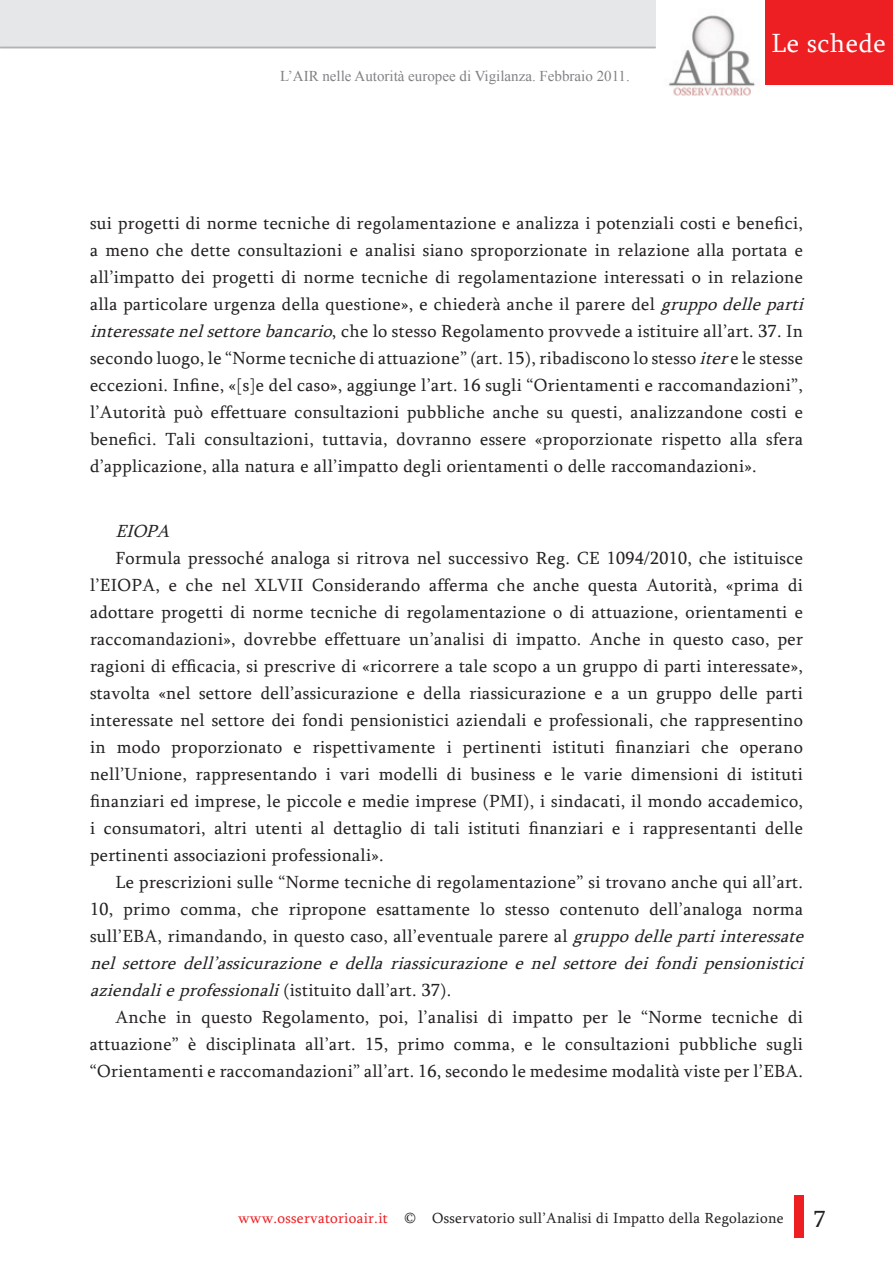
<style>
.page{position:relative;width:893px;height:1263px;background:#fff}
.page>*{position:absolute;margin:0;border:0;box-sizing:border-box;transform-origin:0 0}
.t1{font:27px "Sylfaen";letter-spacing:.02em;color:#fff}
.t2{font:18px/27px "Sylfaen";letter-spacing:.02em;color:#231f20}
.t3{font:italic 18px "Sylfaen";color:#231f20}
.t4{font:15px "Sylfaen";letter-spacing:.02em;color:#231f20}
.t5{font:15px "Times New Roman";color:#808285}
.s1{font-style:italic}
.s2{color:#ee1f23}
.s3{font-size:24px}
</style>
<div class="page">
<div style="left:765px;top:0;width:128px;height:84px;background:#ee1f23"></div>
<img style="left:655px;top:0;width:101px;height:96px">
<div style="left:0;top:0;width:655px;height:48px;background:#e6e7e9"></div>
<img style="left:794px;top:1195px;width:9px;height:42px">
<hr style="left:0;top:47px;width:656px;height:1px;background:#b2b3b7">
<p class="t5" style="left:280px;top:66px;width:351px">L’AIR nelle Autorità europee di Vigilanza. Febbraio 2011.</p>
<h1 class="t1" style="left:771px;top:25px;width:116px">Le schede</h1>
<p class="t2" style="left:90px;top:209px;width:721px">sui progetti di norme tecniche di regolamentazione e analizza i potenziali costi e benefici, a meno che dette consultazioni e analisi siano sproporzionate in relazione alla portata e all’impatto dei progetti di norme tecniche di regolamentazione interessati o in relazione alla particolare urgenza della questione», e chiederà anche il parere del <span class="s1">gruppodelleparti interessatenelsettorebancario</span>, che lo stesso Regolamento provvede a istituire all’art. 37. In secondo luogo, le “Norme tecniche di attuazione” (art. 15), ribadiscono lo stesso <span class="s1">iter</span>e le stesse eccezioni. Infine, «[s]e del caso», aggiunge l’art. 16 sugli “Orientamenti e raccomandazioni”, l’Autorità può effettuare consultazioni pubbliche anche su questi, analizzandone costi e benefici. Tali consultazioni, tuttavia, dovranno essere «proporzionate rispetto alla sfera d’applicazione, alla natura e all’impatto degli orientamenti o delle raccomandazioni».</p>
<p class="t3" style="left:116px;top:519px;width:62px">EIOPA</p>
<p class="t2" style="left:90px;top:544px;width:715px;text-align:justify;text-indent:26px">Formula pressoché analoga si ritrova nel successivo Reg. CE 1094/2010, che istituisce l’EIOPA, e che nel XLVII Considerando afferma che anche questa Autorità, «prima di adottare progetti di norme tecniche di regolamentazione o di attuazione, orientamenti e raccomandazioni», dovrebbe effettuare un’analisi di impatto. Anche in questo caso, per ragioni di efficacia, si prescrive di «ricorrere a tale scopo a un gruppo di parti interessate», stavolta «nel settore dell’assicurazione e della riassicurazione e a un gruppo delle parti interessate nel settore dei fondi pensionistici aziendali e professionali, che rappresentino in modo proporzionato e rispettivamente i pertinenti istituti finanziari che operano nell’Unione, rappresentando i vari modelli di business e le varie dimensioni di istituti finanziari ed imprese, le piccole e medie imprese (PMI), i sindacati, il mondo accademico, i consumatori, altri utenti al dettaglio di tali istituti finanziari e i rappresentanti delle pertinenti associazioni professionali».</p>
<p class="t2" style="left:90px;top:868px;width:721px;text-indent:26px">Le prescrizioni sulle “Norme tecniche di regolamentazione” si trovano anche qui all’art.<br>10, primo comma, che ripropone esattamente lo stesso contenuto dell’analoga norma sull’EBA, rimandando, in questo caso, all’eventuale parere al <span class="s1">gruppodellepartiinteressate nel settore dell’assicurazione e della riassicurazione e nel settore dei fondi pensionistici aziendalieprofessionali</span>( i s t i t u i t o d a l l ’ a rt . 3 7 ) .</p>
<p class="t2" style="left:90px;top:1003px;width:715px;text-align:justify;text-indent:26px">Anche in questo Regolamento, poi, l’analisi di impatto per le “Norme tecniche di attuazione” è disciplinata all’art. 15, primo comma, e le consultazioni pubbliche sugli “Orientamenti e raccomandazioni” all’art. 16, secondo le medesime modalità viste per l’EBA.</p>
<p class="t4" style="left:238px;top:1208px;width:589px"><span class="s2">www.osservatorioair.it</span> © Osservatorio sull’Analisi di Impatto della Regolazione <span class="s3">7</span></p>
</div>
